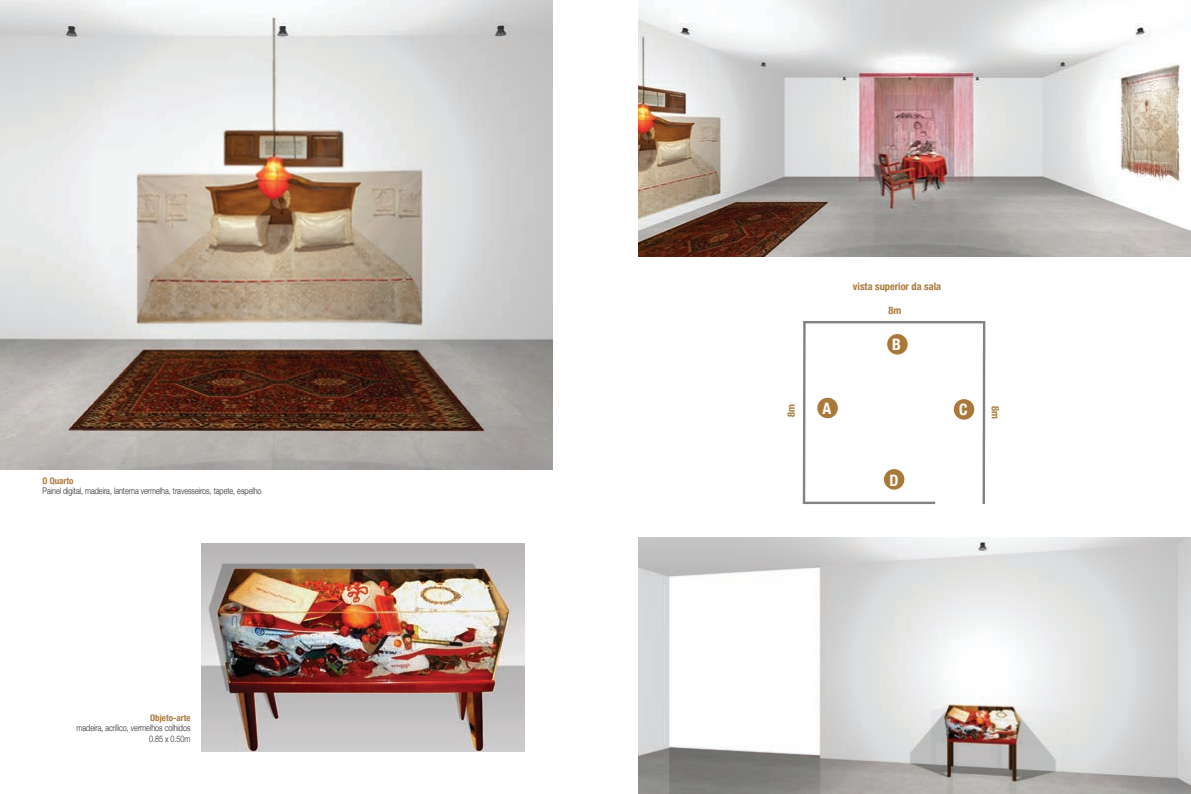
<style>
.page{position:relative;width:1191px;height:794px;background:#fff}
.page>*{position:absolute;margin:0;border:0;box-sizing:border-box;transform-origin:0 0}
.t1{font:700 condensed 15.7px "Helvetica Neue";color:#fff}
.t2{font:700 condensed 10.3px "Helvetica Neue";color:#aa793a}
.t3{font:300 9px/10.4px "Helvetica Neue";color:#231f20;text-align:right;scale:.8 1}
.t4{font:700 condensed 9px "Helvetica Neue";color:#aa793a}
</style>
<div class="page">
<img style="left:638px;top:538px;width:553px;height:256px">
<img style="left:638px;top:0;width:552px;height:256px">
<svg style="left:802px;top:323px;width:5px;height:182px"></svg>
<svg style="left:981px;top:321px;width:5px;height:183px"></svg>
<hr style="left:803px;top:321px;width:182px;height:2px;background:#808285">
<hr style="left:804px;top:501px;width:131px;height:3px;background:#808285">
<div style="left:816px;top:397px;width:22px;height:22px;background:#aa793a;border-radius:50%"></div>
<div style="left:816px;top:396px;width:23px;height:23px;border:1px solid #fff;border-radius:50%"></div>
<div style="left:886px;top:333px;width:22px;height:22px;background:#aa793a;border-radius:50%"></div>
<div style="left:886px;top:333px;width:22px;height:23px;border:1px solid #fff;border-radius:50%"></div>
<div style="left:953px;top:398px;width:22px;height:22px;background:#aa793a;border-radius:50%"></div>
<div style="left:952px;top:398px;width:23px;height:23px;border:1px solid #fff;border-radius:50%"></div>
<div style="left:883px;top:468px;width:22px;height:22px;background:#aa793a;border-radius:50%"></div>
<div style="left:882px;top:468px;width:23px;height:23px;border:1px solid #fff;border-radius:50%"></div>
<img style="left:0;top:0;width:553px;height:469px">
<img style="left:201px;top:543px;width:323px;height:208px">
<p class="t4" style="left:43px;top:473px;width:32px">O Quarto</p>
<p class="t3" style="left:43px;top:485px;width:275px">Painel digital, madeira, lanterna vermelha, travesseiros, tapete, espelho</p>
<p class="t4" style="left:150px;top:710px;width:42px">Objeto-arte</p>
<p class="t3" style="left:76px;top:722px;width:144px">madeira, acrílico, vermelhos colhidos<br>0.85 x 0.50m</p>
<p class="t2" style="left:782px;top:417px;width:14px;rotate:-90deg">8m</p>
<h1 class="t1" style="left:822px;top:395px;width:10px">A</h1>
<p class="t2" style="left:853px;top:278px;width:90px">vista superior da sala</p>
<p class="t2" style="left:888px;top:301px;width:14px">8m</p>
<h1 class="t1" style="left:892px;top:331px;width:10px">B</h1>
<h1 class="t1" style="left:959px;top:397px;width:10px">C</h1>
<h1 class="t1" style="left:889px;top:467px;width:11px">D</h1>
<p class="t2" style="left:1004px;top:405px;width:14px;rotate:90deg">8m</p>
</div>
